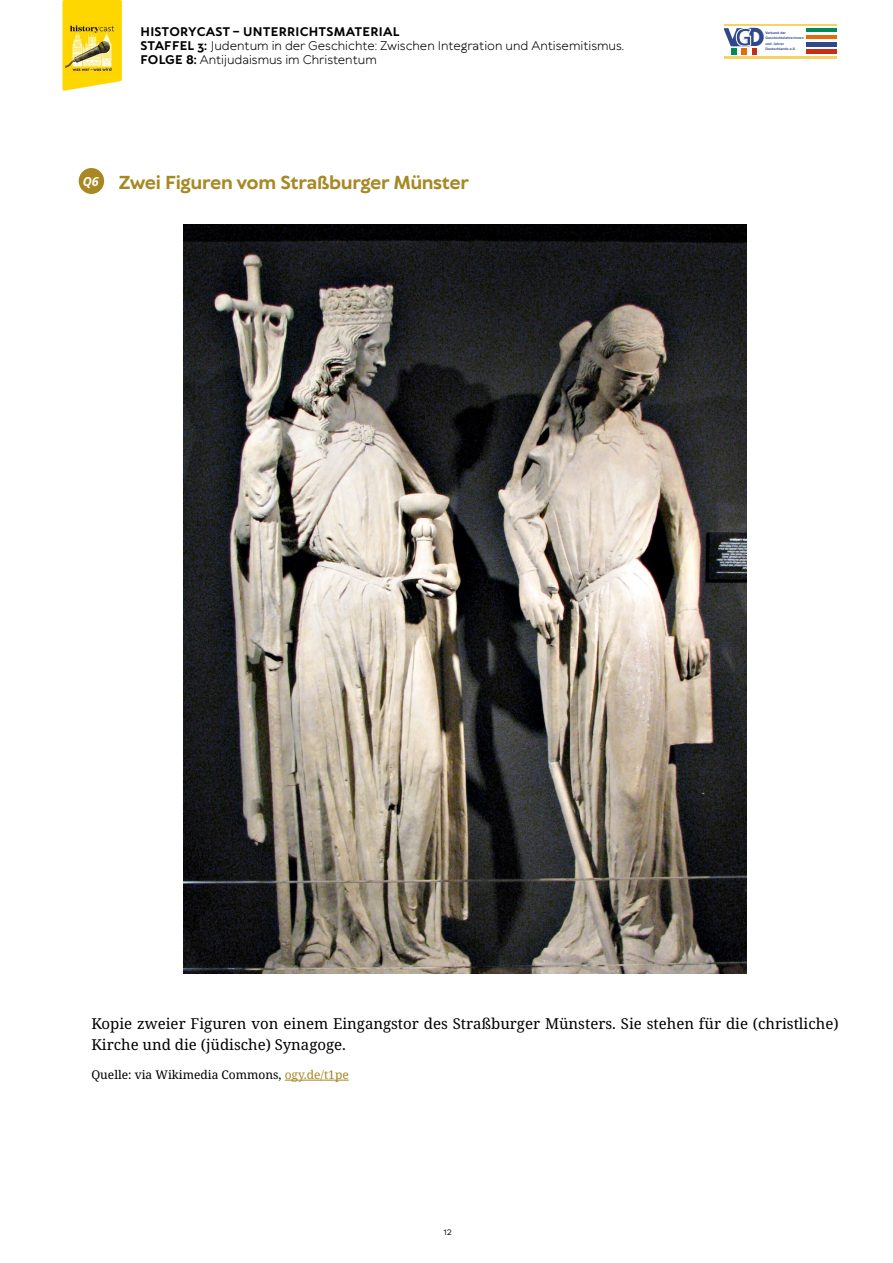
<style>
.page{position:relative;width:893px;height:1263px;background:#fff}
.page>*{position:absolute;margin:0;border:0;box-sizing:border-box;transform-origin:0 0}
.t1{font:700 24.15px "Open Sans";color:#30488b}
.t2{font:700 18px "TT Wellingtons";letter-spacing:-.02em;color:#a78823}
.t3{font:15px/21px "Noto Serif";color:#000}
.t4{font:12px/14.4px "TT Wellingtons";color:#000}
.t5{font:12px "Noto Serif";color:#000}
.t6{font:10.5px "TT Wellingtons";color:#000}
.t7{font:700 3.45px/5.4px "Helvetica Neue";letter-spacing:.025em;color:#30488b}
.s1{font-weight:700}
.s2{font-family:"Futura"}
.s3{color:#a78823}
</style>
<div class="page">
<svg style="left:62px;top:0;width:60px;height:91px;background:#fedc21"></svg>
<img style="left:66px;top:22px;width:53px;height:52px">
<img style="left:806px;top:28px;width:31px;height:4px">
<img style="left:806px;top:35px;width:31px;height:4px">
<img style="left:806px;top:43px;width:31px;height:3px">
<img style="left:806px;top:50px;width:31px;height:3px">
<img style="left:725px;top:24px;width:112px;height:1px">
<img style="left:725px;top:57px;width:112px;height:1px">
<svg style="left:725px;top:28px;width:32px;height:27px"></svg>
<hr style="left:285px;top:1080px;width:64px;height:1px;background:#a78823">
<div style="left:79px;top:168px;width:25px;height:26px;background:#a78823;border-radius:50%"></div>
<img style="left:184px;top:225px;width:562px;height:748px">
<p class="t4" style="left:141px;top:24px;width:485px"><span class="s1">HISTORYCAST – UNTERRICHTSMATERIAL<br>STAFFEL 3:</span> Judentum in der Geschichte: Zwischen Integration und Antisemitismus.<br><span class="s1">FOLGE 8:</span> Antijudaismus im Christentum</p>
<h2 class="t2" style="left:83px;top:171px;width:388px"><sup>Q6</sup> Zwei Figuren vom Straßburger Münster</h2>
<h1 class="t1" style="left:735px;top:20px;width:31px">G<span class="s2">D</span></h1>
<p class="t7" style="left:765px;top:30px;width:40px">Verband der<br>Geschichtslehrerinnen und -lehrer<br>Deutschlands e.V.</p>
<p class="t3" style="left:91px;top:1014px;width:749px">Kopie zweier Figuren von einem Eingangstor des Straßburger Münsters. Sie stehen für die (christliche)<br>Kirche und die (jüdische) Synagoge.</p>
<p class="t5" style="left:91px;top:1066px;width:259px">Quelle: via Wikimedia Commons, <span class="s3">ogy.de/t1pe</span></p>
<p class="t6" style="left:443px;top:1224px;width:10px">12</p>
</div>
